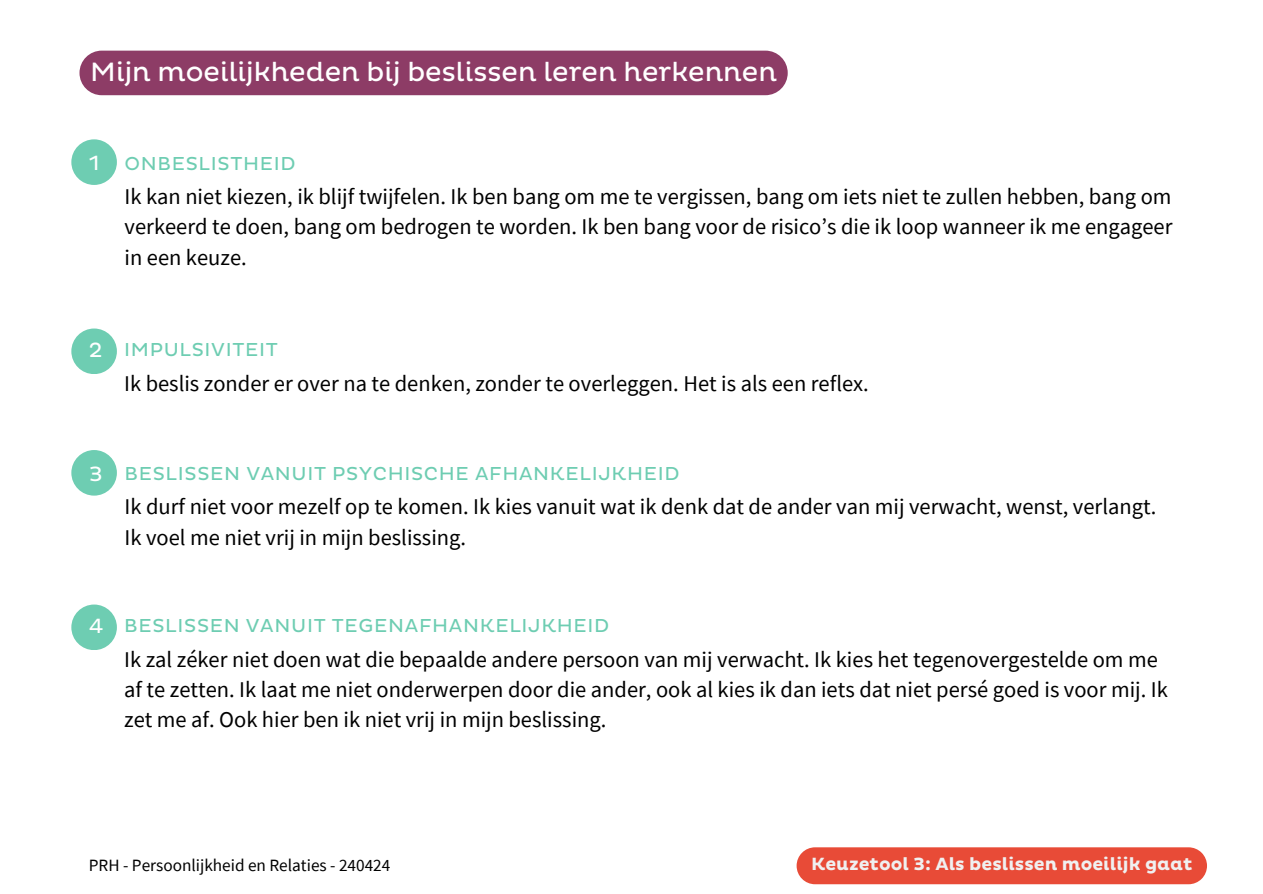
<style>
.page{position:relative;width:1263px;height:894px;background:#fff}
.page>*{position:absolute;margin:0;border:0;box-sizing:border-box;transform-origin:0 0}
.t1{font:27px "Pluto";color:#fff}
.t2{font:22.5px/30.3px "Source Sans Pro";color:#000}
.t3{font:21px "Pluto";color:#fff}
.t4{font:19.05px "Pluto";letter-spacing:.035em;color:#6ecdb2}
.t5{font:700 18px "Pluto";color:#f0f0f0}
.t6{font:17.25px "Source Sans Pro";color:#000}
</style>
<div class="page">
<div style="left:79px;top:51px;width:709px;height:44px;background:#8d3c66;border-radius:22px"></div>
<div style="left:71px;top:139px;width:46px;height:46px;background:#6ecdb2;border-radius:50%"></div>
<div style="left:71px;top:328px;width:46px;height:46px;background:#6ecdb2;border-radius:50%"></div>
<div style="left:71px;top:450px;width:46px;height:45px;background:#6ecdb2;border-radius:50%"></div>
<div style="left:71px;top:604px;width:46px;height:46px;background:#6ecdb2;border-radius:50%"></div>
<div style="left:797px;top:847px;width:410px;height:37px;background:#e84b37"></div>
<p class="t1" style="left:90px;top:56px;width:688px">Mijn moeilijkheden bij beslissen leren herkennen</p>
<h2 class="t3" style="left:89px;top:151px;width:12px">1</h2>
<p class="t4" style="left:125px;top:152px;width:173px">ONBESLISTHEID</p>
<h3 class="t2" style="left:125px;top:180px;width:1049px;text-align:justify">Ik kan niet kiezen, ik blijf twijfelen. Ik ben bang om me te vergissen, bang om iets niet te zullen hebben, bang om verkeerd te doen, bang om bedrogen te worden. Ik ben bang voor de risico’s die ik loop wanneer ik me engageer in een keuze.</h3>
<h2 class="t3" style="left:89px;top:337px;width:15px">2</h2>
<p class="t4" style="left:124px;top:339px;width:155px">IMPULSIVITEIT</p>
<h3 class="t2" style="left:124px;top:367px;width:746px">Ik beslis zonder er over na te denken, zonder te overleggen. Het is als een reflex.</h3>
<h2 class="t3" style="left:89px;top:461px;width:15px">3</h2>
<p class="t4" style="left:125px;top:462px;width:557px">BESLISSEN VANUIT PSYCHISCHE AFHANKELIJKHEID</p>
<h3 class="t2" style="left:125px;top:491px;width:1033px">Ik durf niet voor mezelf op te komen. Ik kies vanuit wat ik denk dat de ander van mij verwacht, wenst, verlangt.<br>Ik voel me niet vrij in mijn beslissing.</h3>
<h2 class="t3" style="left:89px;top:613px;width:16px">4</h2>
<p class="t4" style="left:124px;top:614px;width:487px">BESLISSEN VANUIT TEGENAFHANKELIJKHEID</p>
<h3 class="t2" style="left:124px;top:643px;width:1045px">Ik zal zéker niet doen wat die bepaalde andere persoon van mij verwacht. Ik kies het tegenovergestelde om me af te zetten. Ik laat me niet onderwerpen door die ander, ook al kies ik dan iets dat niet persé goed is voor mij. Ik zet me af. Ook hier ben ik niet vrij in mijn beslissing.</h3>
<h1 class="t6" style="left:89px;top:854px;width:303px">PRH - Persoonlijkheid en Relaties - 240424</h1>
<h4 class="t5" style="left:811px;top:853px;width:383px">Keuzetool 3: Als beslissen moeilijk gaat</h4>
</div>
